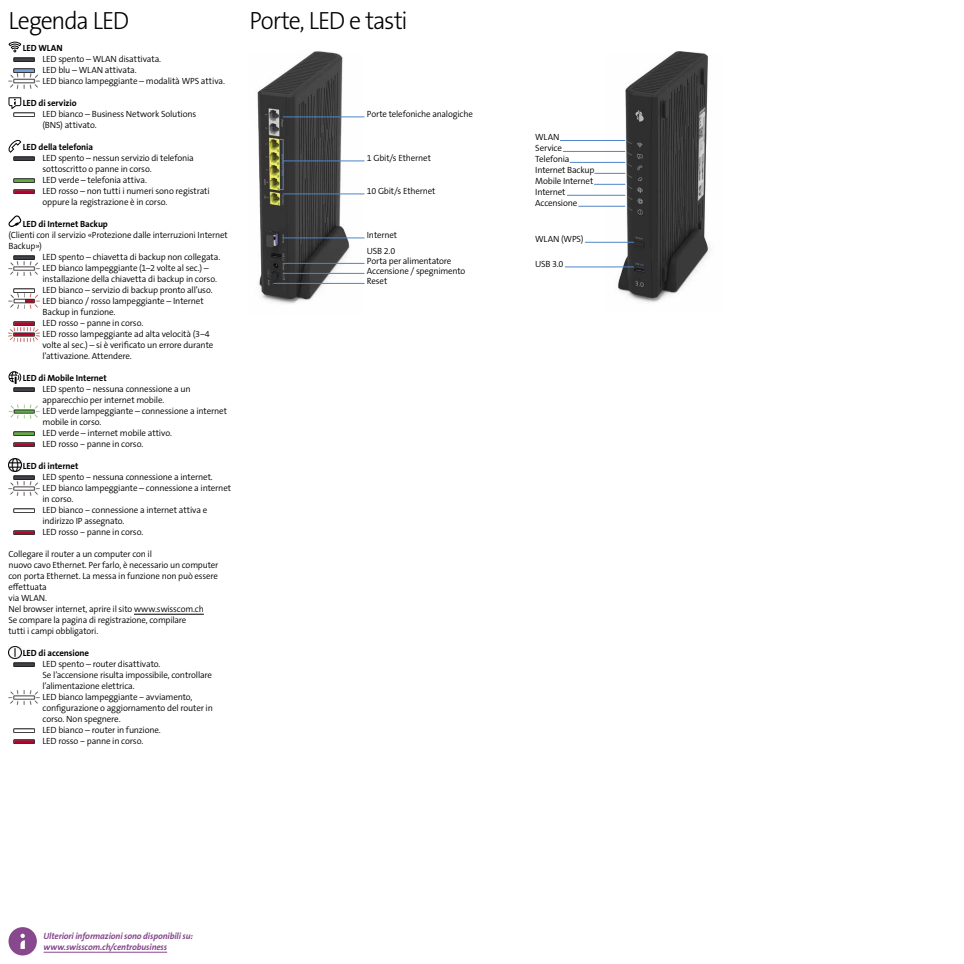
<style>
.page{position:relative;width:964px;height:964px;background:#fff}
.page>*{position:absolute;margin:0;border:0;box-sizing:border-box;transform-origin:0 0}
.t1{font:300 25px "The Sans B W3";letter-spacing:-.045em;color:#000;scale:.96 1}
.t2{font:300 9px/11px "The Sans B W4";letter-spacing:-.015em;color:#000}
.t3{font:700 9px "The Sans B W7";letter-spacing:-.01em;color:#000}
.t4{font:italic 700 9px/11px "The Sans B W7";letter-spacing:-.015em;color:#87488e}
</style>
<div class="page">
<img style="left:607px;top:51px;width:103px;height:252px">
<img style="left:257px;top:51px;width:104px;height:253px">
<hr style="left:134px;top:614px;width:70px;height:1px;background:#000">
<svg style="left:8px;top:42px;width:13px;height:10px"></svg>
<svg style="left:9px;top:97px;width:12px;height:12px"></svg>
<svg style="left:8px;top:140px;width:13px;height:13px"></svg>
<svg style="left:8px;top:215px;width:13px;height:12px"></svg>
<svg style="left:9px;top:371px;width:12px;height:13px"></svg>
<svg style="left:9px;top:458px;width:12px;height:13px"></svg>
<svg style="left:9px;top:646px;width:12px;height:13px"></svg>
<img style="left:13px;top:57px;width:22px;height:5px">
<img style="left:13px;top:68px;width:22px;height:5px">
<img style="left:9px;top:74px;width:31px;height:15px">
<img style="left:13px;top:112px;width:22px;height:5px">
<img style="left:13px;top:156px;width:22px;height:5px">
<img style="left:13px;top:178px;width:22px;height:5px">
<img style="left:13px;top:189px;width:22px;height:5px">
<img style="left:13px;top:255px;width:22px;height:5px">
<img style="left:9px;top:261px;width:31px;height:15px">
<img style="left:13px;top:288px;width:22px;height:5px">
<img style="left:24px;top:294px;width:16px;height:14px">
<img style="left:9px;top:294px;width:15px;height:14px">
<img style="left:13px;top:321px;width:22px;height:5px">
<img style="left:9px;top:327px;width:31px;height:15px">
<img style="left:13px;top:387px;width:22px;height:5px">
<img style="left:9px;top:404px;width:31px;height:15px">
<img style="left:13px;top:431px;width:22px;height:5px">
<img style="left:13px;top:442px;width:22px;height:5px">
<img style="left:13px;top:475px;width:22px;height:5px">
<img style="left:9px;top:481px;width:31px;height:15px">
<img style="left:13px;top:508px;width:22px;height:5px">
<img style="left:13px;top:530px;width:22px;height:5px">
<img style="left:13px;top:662px;width:22px;height:5px">
<img style="left:9px;top:690px;width:31px;height:15px">
<img style="left:13px;top:728px;width:22px;height:5px">
<img style="left:13px;top:739px;width:22px;height:5px">
<hr style="left:44px;top:952px;width:123px;height:1px;background:#87488e">
<div style="left:9px;top:927px;width:28px;height:28px;background:#87488e;border-radius:50%"></div>
<svg style="left:20px;top:933px;width:5px;height:16px"></svg>
<hr style="left:283px;top:238px;width:81px;height:1px;background:#5086c6">
<hr style="left:283px;top:194px;width:81px;height:1px;background:#5086c6">
<hr style="left:283px;top:117px;width:81px;height:1px;background:#5086c6">
<hr style="left:560px;top:140px;width:65px;height:1px;background:#5086c6">
<hr style="left:579px;top:206px;width:46px;height:1px;background:#5086c6">
<hr style="left:567px;top:195px;width:58px;height:1px;background:#5086c6">
<hr style="left:585px;top:242px;width:48px;height:1px;background:#5086c6">
<hr style="left:565px;top:267px;width:68px;height:1px;background:#5086c6">
<hr style="left:594px;top:184px;width:31px;height:1px;background:#5086c6">
<hr style="left:595px;top:173px;width:30px;height:1px;background:#5086c6">
<hr style="left:570px;top:162px;width:55px;height:1px;background:#5086c6">
<hr style="left:563px;top:151px;width:62px;height:1px;background:#5086c6">
<hr style="left:283px;top:263px;width:81px;height:1px;background:#5086c6">
<hr style="left:283px;top:273px;width:81px;height:1px;background:#5086c6">
<hr style="left:273px;top:283px;width:91px;height:1px;background:#5086c6">
<hr style="left:283px;top:161px;width:81px;height:1px;background:#5086c6">
<h1 class="t1" style="left:9px;top:5px;width:127px">Legenda LED</h1>
<p class="t3" style="left:23px;top:42px;width:41px">LED WLAN</p>
<p class="t2" style="left:43px;top:54px;width:184px">LED spento – WLAN disattivata.<br>LED blu – WLAN attivata.<br>LED bianco lampeggiante – modalità WPS attiva.</p>
<p class="t3" style="left:23px;top:97px;width:55px">LED di servizio</p>
<p class="t2" style="left:43px;top:109px;width:155px">LED bianco – Business Network Solutions (BNS) attivato.</p>
<p class="t3" style="left:23px;top:141px;width:72px">LED della telefonia</p>
<p class="t2" style="left:43px;top:153px;width:169px">LED spento – nessun servizio di telefonia sottoscritto o panne in corso.<br>LED verde – telefonia attiva.<br>LED rosso – non tutti i numeri sono registrati oppure la registrazione è in corso.</p>
<p class="t3" style="left:23px;top:218px;width:86px">LED di Internet Backup</p>
<p class="t2" style="left:9px;top:230px;width:221px">(Clienti con il servizio «Protezione dalle interruzioni Internet<br>Backup»)</p>
<p class="t2" style="left:43px;top:252px;width:179px">LED spento – chiavetta di backup non collegata.<br>LED bianco lampeggiante (1−2 volte al sec.) – installazione della chiavetta di backup in corso.<br>LED bianco – servizio di backup pronto all’uso.<br>LED bianco / rosso lampeggiante – Internet Backup in funzione.<br>LED rosso − panne in corso.<br>LED rosso lampeggiante ad alta velocità (3−4 volte al sec.) – si è verificato un errore durante l’attivazione. Attendere.</p>
<p class="t3" style="left:23px;top:372px;width:85px">LED di Mobile Internet</p>
<p class="t2" style="left:43px;top:384px;width:186px">LED spento − nessuna connessione a un apparecchio per internet mobile.<br>LED verde lampeggiante – connessione a internet mobile in corso.<br>LED verde – internet mobile attivo.<br>LED rosso − panne in corso.</p>
<p class="t3" style="left:23px;top:460px;width:57px">LED di internet</p>
<p class="t2" style="left:43px;top:472px;width:190px">LED spento − nessuna connessione a internet.<br>LED bianco lampeggiante – connessione a internet in corso.<br>LED bianco − connessione a internet attiva e indirizzo IP assegnato.<br>LED rosso − panne in corso.</p>
<p class="t2" style="left:9px;top:549px;width:211px">Collegare il router a un computer con il<br>nuovo cavo Ethernet. Per farlo, è necessario un computer con porta Ethernet. La messa in funzione non può essere effettuata<br>via WLAN.<br>Nel browser internet, aprire il sito www.swisscom.ch<br>Se compare la pagina di registrazione, compilare<br>tutti i campi obbligatori.</p>
<p class="t3" style="left:23px;top:647px;width:68px">LED di accensione</p>
<p class="t2" style="left:43px;top:659px;width:172px">LED spento – router disattivato.<br>Se l’accensione risulta impossibile, controllare l’alimentazione elettrica.<br>LED bianco lampeggiante − avviamento, configurazione o aggiornamento del router in corso. Non spegnere.<br>LED bianco – router in funzione.<br>LED rosso − panne in corso.</p>
<h1 class="t1" style="left:249px;top:5px;width:166px">Porte, LED e tasti</h1>
<p class="t2" style="left:367px;top:109px;width:107px">Porte telefoniche analogiche</p>
<p class="t2" style="left:367px;top:153px;width:66px">1 Gbit/s Ethernet</p>
<p class="t2" style="left:367px;top:186px;width:70px">10 Gbit/s Ethernet</p>
<p class="t2" style="left:367px;top:227px;width:32px;line-height:15.5px">Internet<br>USB 2.0</p>
<p class="t2" style="left:367px;top:256px;width:100px;line-height:10px">Porta per alimentatore<br>Accensione / spegnimento<br>Reset</p>
<p class="t2" style="left:535px;top:132px;width:61px">WLAN<br>Service<br>Telefonia<br>Internet Backup<br>Mobile Internet<br>Internet<br>Accensione</p>
<p class="t2" style="left:535px;top:234px;width:50px">WLAN (WPS)</p>
<p class="t2" style="left:535px;top:258px;width:30px">USB 3.0</p>
<p class="t4" style="left:44px;top:930px;width:151px">Ulteriori informazioni sono disponibili su: www.swisscom.ch/centrobusiness</p>
</div>
